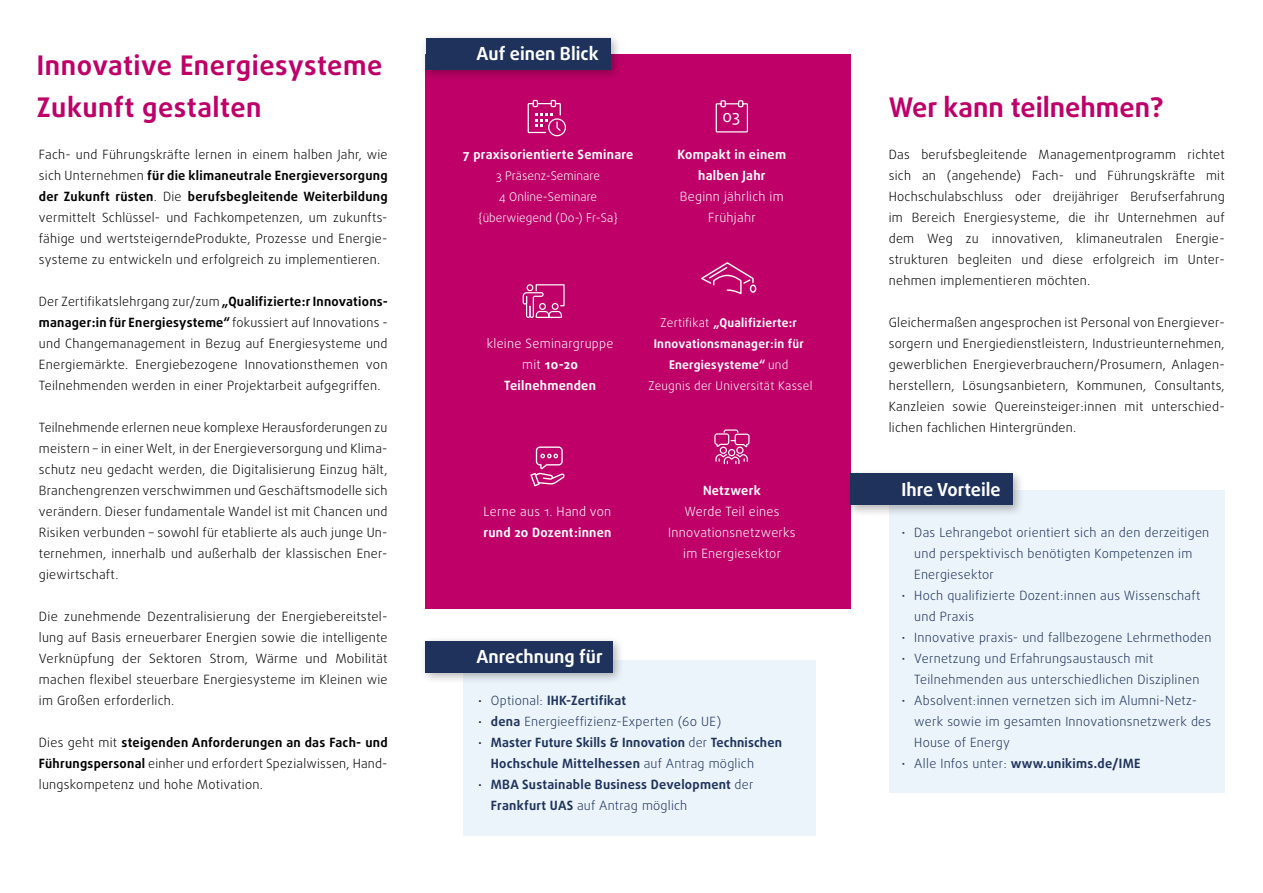
<style>
.page{position:relative;width:1263px;height:893px;background:#fff}
.page>*{position:absolute;margin:0;border:0;box-sizing:border-box;transform-origin:0 0}
.t1{font:700 27px/42px "Daxline OT";letter-spacing:.015em;color:#be0068}
.t2{font:700 18px "Daxline OT";color:#fff}
.t3{font:16.5px "Daxline OT";color:#fff}
.t4{font:300 12.75px/21px "Daxline OT";letter-spacing:.02em;color:#000}
.t5{font:300 12.75px/21px "Daxline OT";letter-spacing:.02em;color:#1e325c}
.t6{font:700 12.75px/21px "Daxline OT";letter-spacing:.02em;color:#1e325c}
.t7{font:300 12.75px/21px "Daxline OT";letter-spacing:.02em;color:#fff;text-align:center}
.t8{font:700 12.75px/21px "Daxline OT";letter-spacing:.02em;color:#fff;text-align:center}
.t9{font:700 12px/21px "Daxline OT";letter-spacing:.02em;color:#fff;text-align:center}
.t10{font:300 12px/21px "Daxline OT";color:#fff;text-align:center}
.s1{font-weight:700}
.s2{font-weight:300}
.s3{font-weight:300;font-size:12px;color:#000}
.s4{font-size:12px;color:#000}
</style>
<div class="page">
<div style="left:464px;top:660px;width:352px;height:176px;background:#ecf4fb"></div>
<div style="left:889px;top:490px;width:336px;height:303px;background:#ecf4fb"></div>
<div style="left:426px;top:54px;width:425px;height:554px;background:#be0068"></div>
<div style="left:846px;top:469px;width:179px;height:48px;background:#000;opacity:.28"></div>
<div style="left:851px;top:474px;width:162px;height:31px;background:#1e325c"></div>
<div style="left:421px;top:34px;width:201px;height:48px;background:#000;opacity:.28"></div>
<div style="left:426px;top:38px;width:184px;height:32px;background:#1e325c"></div>
<svg style="left:528px;top:100px;width:38px;height:36px"></svg>
<svg style="left:715px;top:100px;width:33px;height:33px"></svg>
<svg style="left:701px;top:262px;width:56px;height:33px"></svg>
<div style="left:420px;top:637px;width:203px;height:48px;background:#000;opacity:.28"></div>
<div style="left:425px;top:641px;width:187px;height:32px;background:#1e325c"></div>
<svg style="left:523px;top:284px;width:42px;height:34px"></svg>
<svg style="left:530px;top:446px;width:35px;height:40px"></svg>
<svg style="left:714px;top:429px;width:35px;height:35px"></svg>
<h1 class="t1" style="left:37px;top:44px;width:347px">Innovative Energiesysteme<br>Zukunft gestalten</h1>
<p class="t4" style="left:39px;top:144px;width:350px;text-align:justify">Fach- und Führungskräfte lernen in einem halben Jahr, wie sich Unternehmen <span class="s1">für die klimaneutrale Energieversorgung der Zukunft rüsten</span>. Die <span class="s1">berufsbegleitende Weiterbildung </span>vermittelt Schlüssel- und Fachkompetenzen, um zukunfts&shy;fähige und wertsteigerndeProdukte, Prozesse und Energie&shy;systeme zu entwickeln und erfolgreich zu implementieren.</p>
<p class="t4" style="left:39px;top:291px;width:350px">Der Zertifikatslehrgang zur/zum <span class="s1">„Qualifizierte:r Innovations&shy;manager:in für Energiesysteme“</span> fokussiert auf Innovations - und Changemanagement in Bezug auf Energiesysteme und Energiemärkte. Energiebezogene Innovationsthemen von Teilnehmenden werden in einer Projektarbeit aufgegriffen.</p>
<p class="t4" style="left:39px;top:417px;width:350px">Teilnehmende erlernen neue komplexe Herausforderungen zu meistern – in einer Welt, in der Energieversorgung und Klima&shy;schutz neu gedacht werden, die Digitalisierung Einzug hält, Branchengrenzen verschwimmen und Geschäftsmodelle sich verändern. Dieser fundamentale Wandel ist mit Chancen und Risiken verbunden – sowohl für etablierte als auch junge Un&shy;ternehmen, innerhalb und außerhalb der klassischen Ener&shy;giewirtschaft.</p>
<p class="t4" style="left:39px;top:606px;width:350px;text-align:justify">Die zunehmende Dezentralisierung der Energiebereitstel&shy;lung auf Basis erneuerbarer Energien sowie die intelligente Verknüpfung der Sektoren Strom, Wärme und Mobilität machen flexibel steuerbare Energiesysteme im Kleinen wie im Großen erforderlich.</p>
<p class="t4" style="left:39px;top:732px;width:350px;text-align:justify">Dies geht mit <span class="s1">steigenden Anforderungen an das Fach- und Führungspersonal</span> einher und erfordert Spezialwissen, Hand&shy;lungskompetenz und hohe Motivation.</p>
<h2 class="t2" style="left:477px;top:42px;width:124px">Auf einen Blick</h2>
<p class="t8" style="left:463px;top:144px;width:172px">7 praxisorientierte Seminare</p>
<p class="t10" style="left:478px;top:165px;width:141px">3 Präsenz-Seminare<br>4 Online-Seminare {überwiegend (Do-) Fr-Sa}</p>
<p class="t3" style="left:723px;top:105px;width:19px">03</p>
<p class="t8" style="left:677px;top:144px;width:110px">Kompakt in einem halben Jahr</p>
<p class="t7" style="left:680px;top:186px;width:105px">Beginn jährlich im<br>Frühjahr</p>
<p class="t7" style="left:487px;top:333px;width:128px">kleine Seminargruppe mit <span class="s1">10-20<br>Teilnehmenden</span></p>
<p class="t9" style="left:648px;top:312px;width:165px"><span class="s2">Zertifikat</span> „Qualifizierte:r<br>Innovationsmanager:in für<br>Energiesysteme“ <span class="s2">und<br>Zeugnis der Universität Kassel</span></p>
<p class="t7" style="left:484px;top:501px;width:129px">Lerne aus 1. Hand von</p>
<p class="t8" style="left:483px;top:522px;width:130px">rund 20 Dozent:innen</p>
<h2 class="t2" style="left:477px;top:645px;width:128px">Anrechnung für</h2>
<p class="t8" style="left:703px;top:480px;width:59px">Netzwerk</p>
<p class="t7" style="left:668px;top:501px;width:129px">Werde Teil eines<br>Innovationsnetzwerks im Energiesektor</p>
<p class="t6" style="left:478px;top:690px;width:150px"><span class="s3">•</span> <span class="s2">Optional:</span> IHK-Zertifikat</p>
<p class="t5" style="left:478px;top:711px;width:245px"><span class="s4">•</span> <span class="s1">dena</span> Energieeffizienz-Experten (60 UE)</p>
<p class="t6" style="left:491px;top:732px;width:293px;text-indent:-13px"><span class="s3">•</span> Master Future Skills &amp; Innovation <span class="s2">der</span> Technischen<br>Hochschule Mittelhessen <span class="s2">auf Antrag möglich</span></p>
<p class="t6" style="left:491px;top:774px;width:264px;text-indent:-13px"><span class="s3">•</span> MBA Sustainable Business Development <span class="s2">der<br></span>Frankfurt UAS <span class="s2">auf Antrag möglich</span></p>
<h1 class="t1" style="left:889px;top:86px;width:276px">Wer kann teilnehmen?</h1>
<p class="t4" style="left:889px;top:144px;width:337px">Das berufsbegleitende Managementprogramm richtet sich an (angehende) Fach- und Führungskräfte mit Hochschulabschluss oder dreijähriger Berufserfahrung im Bereich Energiesysteme, die ihr Unternehmen auf dem Weg zu innovativen, klimaneutralen Energie&shy;strukturen begleiten und diese erfolgreich im Unter&shy;nehmen implementieren möchten.</p>
<p class="t4" style="left:889px;top:312px;width:337px">Gleichermaßen angesprochen ist Personal von Energiever&shy;sorgern und Energiedienstleistern, Industrieunternehmen, gewerblichen Energieverbrauchern/Prosumern, Anlagen&shy;herstellern, Lösungsanbietern, Kommunen, Consultants, Kanzleien sowie Quereinsteiger:innen mit unterschied&shy;lichen fachlichen Hintergründen.</p>
<h2 class="t2" style="left:901px;top:477px;width:101px">Ihre Vorteile</h2>
<p class="t5" style="left:914px;top:522px;width:297px;text-indent:-13px">• Das Lehrangebot orientiert sich an den derzeitigen und perspektivisch benötigten Kompetenzen im<br>Energiesektor</p>
<p class="t5" style="left:914px;top:585px;width:288px;text-indent:-13px">• Hoch qualifizierte Dozent:innen aus Wissenschaft und Praxis</p>
<p class="t5" style="left:901px;top:627px;width:311px">• Innovative praxis- und fallbezogene Lehrmethoden</p>
<p class="t5" style="left:914px;top:648px;width:287px;text-indent:-13px">• Vernetzung und Erfahrungsaustausch mit<br>Teilnehmenden aus unterschiedlichen Disziplinen</p>
<p class="t5" style="left:914px;top:690px;width:298px;text-indent:-13px">• Absolvent:innen vernetzen sich im Alumni-Netz&shy;werk sowie im gesamten Innovationsnetzwerk des<br>House of Energy</p>
<p class="t6" style="left:901px;top:753px;width:240px"><span class="s2">• Alle Infos unter:</span> www.unikims.de/IME</p>
</div>
